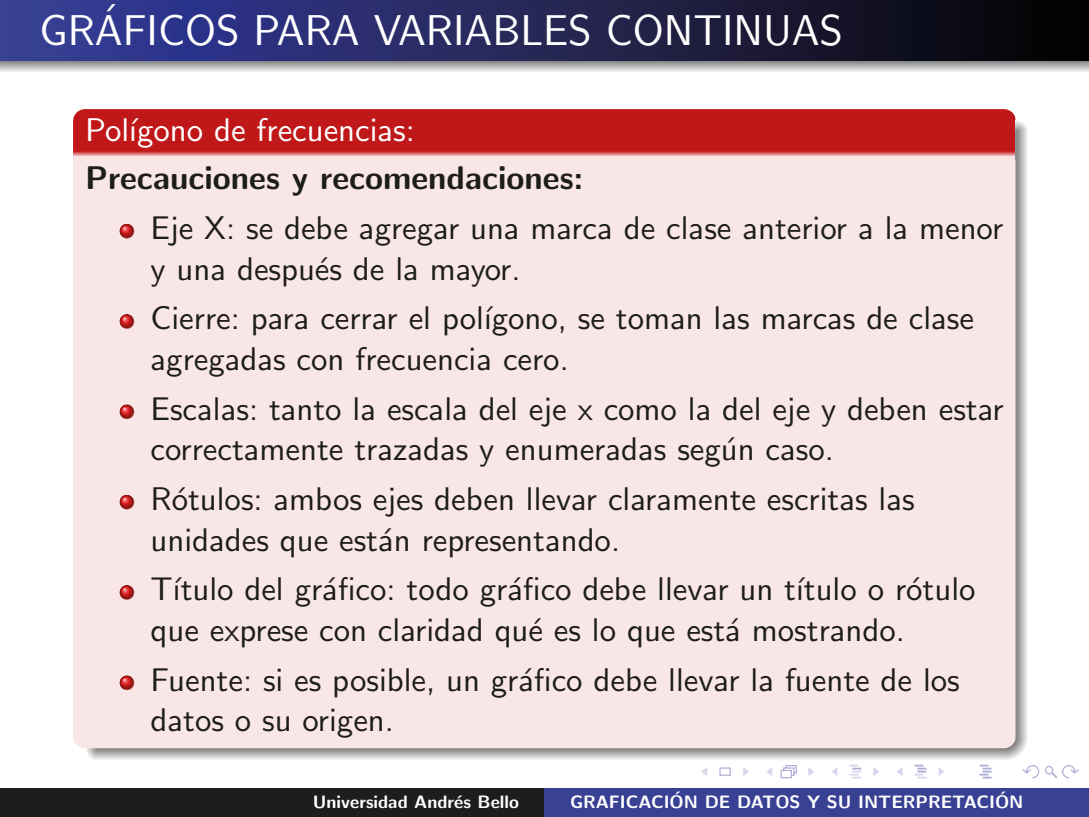
<style>
.page{position:relative;width:1089px;height:817px;background:#fff}
.page>*{position:absolute;margin:0;border:0;box-sizing:border-box;transform-origin:0 0}
.t1{font:42.9px "CMSS12";color:#fff}
.t2{font:32.7px/40.5px "CMSS10";color:#1d1d1c}
.t3{font:32.7px "CMSSBX10";color:#1d1d1c}
.t4{font:32.7px "CMSS10";color:#fff}
.t5{font:18px "CMSSBX10";color:#fff}
</style>
<div class="page">
<div style="left:719px;top:767px;width:11px;height:8px;border:1px solid #aeadd7"></div>
<svg style="left:701px;top:767px;width:6px;height:9px"></svg>
<svg style="left:743px;top:767px;width:6px;height:9px"></svg>
<svg style="left:766px;top:765px;width:48px;height:13px"></svg>
<svg style="left:831px;top:764px;width:48px;height:14px"></svg>
<svg style="left:897px;top:764px;width:47px;height:14px"></svg>
<svg style="left:979px;top:764px;width:12px;height:14px"></svg>
<svg style="left:1022px;top:765px;width:57px;height:14px"></svg>
<div style="left:0;top:0;width:1089px;height:61px;background:linear-gradient(to right,#3a41a1,#080504)"></div>
<svg style="left:0;top:60px;width:1089px;height:12px;background:#aeaeb2"></svg>
<div style="left:73px;top:109px;width:942px;height:41px;background:#c01718"></div>
<svg style="left:73px;top:150px;width:942px;height:11px;background:#e59b9b"></svg>
<svg style="left:86px;top:748px;width:11px;height:12px"></svg>
<svg style="left:1003px;top:736px;width:24px;height:24px"></svg>
<svg style="left:97px;top:748px;width:906px;height:12px;background:#bab9ba"></svg>
<svg style="left:1016px;top:121px;width:11px;height:10px"></svg>
<svg style="left:1016px;top:131px;width:11px;height:605px;background:#b7b6b7"></svg>
<div style="left:73px;top:161px;width:942px;height:587px;background:#f9e6e6"></div>
<hr style="left:1015px;top:128px;width:1px;height:612px;background:#9d9d9c">
<svg style="left:119px;top:223px;width:15px;height:15px"></svg>
<svg style="left:119px;top:313px;width:15px;height:16px"></svg>
<svg style="left:119px;top:403px;width:15px;height:16px"></svg>
<svg style="left:119px;top:494px;width:15px;height:15px"></svg>
<svg style="left:119px;top:584px;width:15px;height:15px"></svg>
<svg style="left:119px;top:674px;width:15px;height:16px"></svg>
<div style="left:0;top:787px;width:544px;height:29px;background:#1d1d1c"></div>
<div style="left:544px;top:787px;width:545px;height:29px;background:#384194"></div>
<h1 class="t1" style="left:98px;top:2px;width:23px">´</h1>
<h1 class="t1" style="left:40px;top:12px;width:805px">GRAFICOS PARA VARIABLES CONTINUAS</h1>
<p class="t4" style="left:85px;top:116px;width:331px">Pol´ıgono de frecuencias:</p>
<p class="t3" style="left:85px;top:164px;width:500px">Precauciones y recomendaciones:</p>
<p class="t2" style="left:150px;top:210px;width:854px">Eje X: se debe agregar una marca de clase anterior a la menor y una despu´es de la mayor.</p>
<p class="t2" style="left:150px;top:301px;width:825px">Cierre: para cerrar el pol´ıgono, se toman las marcas de clase agregadas con frecuencia cero.</p>
<p class="t2" style="left:150px;top:391px;width:854px">Escalas: tanto la escala del eje x como la del eje y deben estar correctamente trazadas y enumeradas seg´un caso.</p>
<p class="t2" style="left:150px;top:481px;width:765px">R´otulos: ambos ejes deben llevar claramente escritas las unidades que est´an representando.</p>
<p class="t2" style="left:150px;top:571px;width:826px">T´ıtulo del gr´afico: todo gr´afico debe llevar un t´ıtulo o r´otulo que exprese con claridad qu´e es lo que est´a mostrando.</p>
<p class="t2" style="left:150px;top:662px;width:810px">Fuente: si es posible, un gr´afico debe llevar la fuente de los datos o su origen.</p>
<p class="t5" style="left:671px;top:789px;width:11px">´</p>
<p class="t5" style="left:997px;top:789px;width:11px">´</p>
<p class="t5" style="left:313px;top:793px;width:207px">Universidad Andr´es Bello</p>
<p class="t5" style="left:570px;top:793px;width:455px">GRAFICACION DE DATOS Y SU INTERPRETACION</p>
</div>
